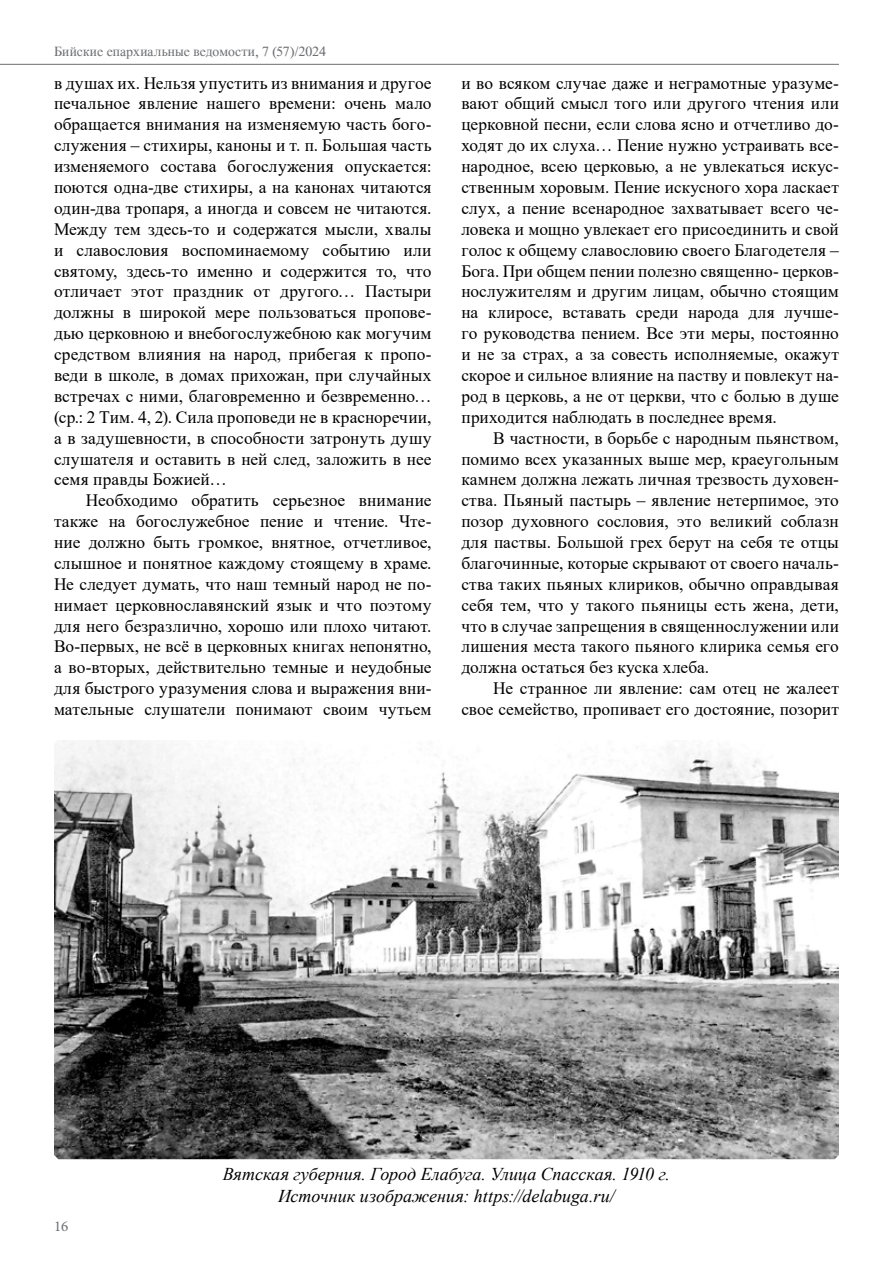
<style>
.page{position:relative;width:893px;height:1263px;background:#fff}
.page>*{position:absolute;margin:0;border:0;box-sizing:border-box;transform-origin:0 0}
.t1{font:italic 18px/21.6px "Times New Roman";color:#000;text-align:center}
.t2{font:17.4px/20.9px "Times New Roman";letter-spacing:.005em;color:#000;text-align:justify}
.t3{font:15px "Minion Pro";color:#6d6e71}
.t4{font:13.5px "Time";letter-spacing:.005em;color:#6d6e71}
</style>
<div class="page">
<hr style="left:0;top:64px;width:839px;height:1px;background:#6d6e71">
<img style="left:54px;top:740px;width:785px;height:419px">
<p class="t4" style="left:54px;top:44px;width:274px">Бийские епархиальные ведомости, 7 (57)/2024</p>
<p class="t2" style="left:54px;top:72px;width:379px">в душах их. Нельзя упустить из внимания и другое печальное явление нашего времени: очень мало обращается внимания на изменяемую часть бого&shy;служения ‒ стихиры, каноны и т. п. Большая часть изменяемого состава богослужения опускается: поются одна-две стихиры, а на канонах читаются один-два тропаря, а иногда и совсем не читаются.<br>Между тем здесь-то и содержатся мысли, хвалы и славословия воспоминаемому событию или святому, здесь-то именно и содержится то, что отличает этот праздник от другого… Пастыри должны в широкой мере пользоваться пропове&shy;дью церковною и внебогослужебною как могучим средством влияния на народ, прибегая к пропо&shy;веди в школе, в домах прихожан, при случайных встречах с ними, благовременно и безвременно… (ср.: 2 Тим. 4, 2). Сила проповеди не в красноречии, а в задушевности, в способности затронуть душу слушателя и оставить в ней след, заложить в нее семя правды Божией…</p>
<p class="t2" style="left:54px;top:489px;width:379px;text-indent:32px">Необходимо обратить серьезное внимание также на богослужебное пение и чтение. Чте&shy;ние должно быть громкое, внятное, отчетливое, слышное и понятное каждому стоящему в храме.<br>Не следует думать, что наш темный народ не по&shy;нимает церковнославянский язык и что поэтому для него безразлично, хорошо или плохо читают.<br>Во-первых, не всё в церковных книгах непонятно, а во-вторых, действительно темные и неудобные для быстрого уразумения слова и выражения вни&shy;мательные слушатели понимают своим чутьем</p>
<p class="t2" style="left:461px;top:72px;width:379px">и во всяком случае даже и неграмотные уразуме&shy;вают общий смысл того или другого чтения или церковной песни, если слова ясно и отчетливо до&shy;ходят до их слуха… Пение нужно устраивать все&shy;народное, всею церковью, а не увлекаться искус&shy;ственным хоровым. Пение искусного хора ласкает слух, а пение всенародное захватывает всего че&shy;ловека и мощно увлекает его присоединить и свой голос к общему славословию своего Благодетеля ‒ Бога. При общем пении полезно священно- церков&shy;нослужителям и другим лицам, обычно стоящим на клиросе, вставать среди народа для лучше&shy;го руководства пением. Все эти меры, постоянно и не за страх, а за совесть исполняемые, окажут скорое и сильное влияние на паству и повлекут на&shy;род в церковь, а не от церкви, что с болью в душе приходится наблюдать в последнее время.</p>
<p class="t2" style="left:461px;top:427px;width:379px;text-indent:32px">В частности, в борьбе с народным пьянством, помимо всех указанных выше мер, краеугольным камнем должна лежать личная трезвость духовен&shy;ства. Пьяный пастырь ‒ явление нетерпимое, это позор духовного сословия, это великий соблазн для паствы. Большой грех берут на себя те отцы благочинные, которые скрывают от своего началь&shy;ства таких пьяных клириков, обычно оправдывая себя тем, что у такого пьяницы есть жена, дети, что в случае запрещения в священнослужении или лишения места такого пьяного клирика семья его должна остаться без куска хлеба.</p>
<p class="t2" style="left:461px;top:677px;width:379px;text-align:right">Не странное ли явление: сам отец не жалеет свое семейство, пропивает его достояние, позорит</p>
<p class="t3" style="left:54px;top:1216px;width:16px">16</p>
<p class="t1" style="left:223px;top:1163px;width:449px">Вятская губерния. Город Елабуга. Улица Спасская. 1910 г.<br>Источник изображения: https://delabuga.ru/</p>
</div>
